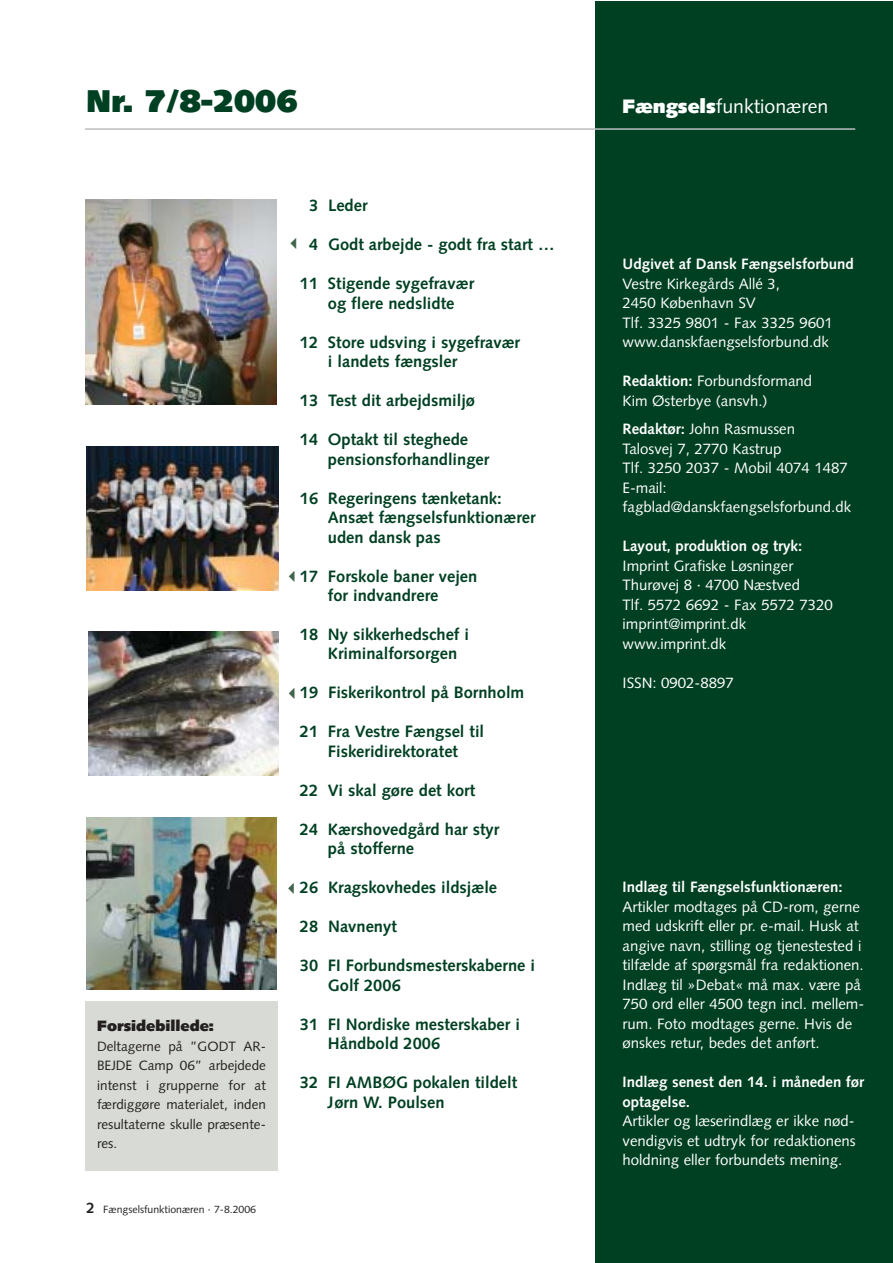
<style>
.page{position:relative;width:893px;height:1263px;background:#fff}
.page>*{position:absolute;margin:0;border:0;box-sizing:border-box;transform-origin:0 0}
.t1{font:900 31.5px "Syntax";color:#004022}
.t2{font:19.5px "Syntax";color:#fff}
.t3{font:700 16.5px/19.5px "Syntax";color:#004022}
.t4{font:15px/19.5px "Syntax";color:#fff}
.t5{font:700 15px/19.5px "Syntax";color:#fff}
.t6{font:900 15px "Syntax";color:#231f1f}
.t7{font:13.5px/19.5px "Syntax";color:#231f1f;text-align:justify}
.t8{font:10.5px "Syntax";color:#231f1f}
.s1{font-weight:900}
.s2{font-weight:700;font-size:15px}
.s3{color:#fff}
.s4{font-weight:700}
</style>
<div class="page">
<div style="left:595px;top:2px;width:297px;height:1261px;background:#004022"></div>
<hr style="left:85px;top:128px;width:770px;height:2px;background:#bcbec0">
<img style="left:87px;top:447px;width:191px;height:143px">
<img style="left:85px;top:199px;width:191px;height:206px">
<div style="left:85px;top:1001px;width:193px;height:169px;background:#d7dad5"></div>
<img style="left:88px;top:632px;width:190px;height:143px">
<img style="left:87px;top:818px;width:189px;height:172px">
<h1 class="t1" style="left:87px;top:88px;width:212px">Nr. 7/8-2006</h1>
<h2 class="t2" style="left:622px;top:98px;width:207px"><span class="s1">Fængsels</span>funktionæren</h2>
<p class="t6" style="left:97px;top:1020px;width:118px">Forsidebillede:</p>
<p class="t7" style="left:97px;top:1038px;width:170px">Deltagerne på ”GODT AR-BEJDE Camp 06” arbejdede intenst i grupperne for at færdiggøre materialet, inden resultaterne skulle præsente&shy;res.</p>
<p class="t8" style="left:87px;top:1205px;width:171px"><span class="s2">2</span> Fængselsfunktionæren · 7-8.2006</p>
<p class="t3" style="left:300px;top:197px;width:69px"><span class="s3">1</span>3 Leder</p>
<p class="t3" style="left:300px;top:236px;width:256px"><span class="s3">1</span>4 Godt arbejde - godt fra start …</p>
<p class="t3" style="left:300px;top:275px;width:176px;text-align:center">11 Stigende sygefravær og flere nedslidte</p>
<p class="t3" style="left:328px;top:334px;width:193px;text-indent:-28px">12 Store udsving i sygefravær i landets fængsler</p>
<p class="t3" style="left:300px;top:392px;width:177px">13 Test dit arbejdsmiljø</p>
<p class="t3" style="left:328px;top:431px;width:163px;text-indent:-28px">14 Optakt til steghede pensionsforhandlinger</p>
<p class="t3" style="left:328px;top:490px;width:209px;text-indent:-28px">16 Regeringens tænketank:<br>Ansæt fængselsfunktionærer uden dansk pas</p>
<p class="t3" style="left:328px;top:568px;width:151px;text-indent:-28px">17 Forskole baner vejen for indvandrere</p>
<p class="t3" style="left:328px;top:626px;width:143px;text-indent:-28px">18 Ny sikkerhedschef i<br>Kriminalforsorgen</p>
<p class="t3" style="left:300px;top:685px;width:226px">19 Fiskerikontrol på Bornholm</p>
<p class="t3" style="left:300px;top:724px;width:186px;text-align:center">21 Fra Vestre Fængsel til<br>Fiskeridirektoratet</p>
<p class="t3" style="left:300px;top:782px;width:177px">22 Vi skal gøre det kort</p>
<p class="t3" style="left:328px;top:821px;width:173px;text-indent:-28px">24 Kærshovedgård har styr på stofferne</p>
<p class="t3" style="left:300px;top:880px;width:199px">26 Kragskovhedes ildsjæle</p>
<p class="t3" style="left:300px;top:919px;width:98px">28 Navnenyt</p>
<p class="t3" style="left:328px;top:958px;width:209px;text-indent:-28px">30 FI Forbundsmesterskaberne i<br>Golf 2006</p>
<p class="t3" style="left:328px;top:1016px;width:193px;text-indent:-28px">31 FI Nordiske mesterskaber i<br>Håndbold 2006</p>
<p class="t3" style="left:328px;top:1075px;width:191px;text-indent:-28px">32 FI AMBØG pokalen tildelt<br>Jørn W. Poulsen</p>
<p class="t5" style="left:622px;top:256px;width:233px">Udgivet af Dansk Fængselsforbund</p>
<p class="t4" style="left:622px;top:275px;width:212px">Vestre Kirkegårds Allé 3,<br>2450 København SV<br>Tlf. 3325 9801 - Fax 3325 9601 www.danskfaengselsforbund.dk</p>
<p class="t4" style="left:622px;top:373px;width:191px"><span class="s4">Redaktion:</span> Forbundsformand<br>Kim Østerbye (ansvh.)</p>
<p class="t4" style="left:622px;top:421px;width:230px"><span class="s4">Redaktør:</span> John Rasmussen<br>Talosvej 7, 2770 Kastrup<br>Tlf. 3250 2037 - Mobil 4074 1487<br>E-mail: fagblad@danskfaengselsforbund.dk</p>
<p class="t5" style="left:622px;top:538px;width:181px">Layout, produktion og tryk:</p>
<p class="t4" style="left:622px;top:557px;width:212px">Imprint Grafiske Løsninger<br>Thurøvej 8 · 4700 Næstved<br>Tlf. 5572 6692 - Fax 5572 7320 imprint@imprint.dk www.imprint.dk</p>
<p class="t4" style="left:622px;top:674px;width:113px">ISSN: 0902-8897</p>
<p class="t5" style="left:622px;top:879px;width:221px">Indlæg til Fængselsfunktionæren:</p>
<p class="t4" style="left:622px;top:898px;width:243px">Artikler modtages på CD-rom, gerne med udskrift eller pr. e-mail. Husk at angive navn, stilling og tjenestested i tilfælde af spørgsmål fra redaktionen.<br>Indlæg til »Debat« må max. være på 750 ord eller 4500 tegn incl. mellem&shy;rum. Foto modtages gerne. Hvis de ønskes retur, bedes det anført.</p>
<p class="t5" style="left:622px;top:1074px;width:243px">Indlæg senest den 14. i måneden før optagelse.</p>
<p class="t4" style="left:622px;top:1113px;width:235px;text-align:justify">Artikler og læserindlæg er ikke nød&shy;vendigvis et udtryk for redaktionens holdning eller forbundets mening.</p>
</div>
